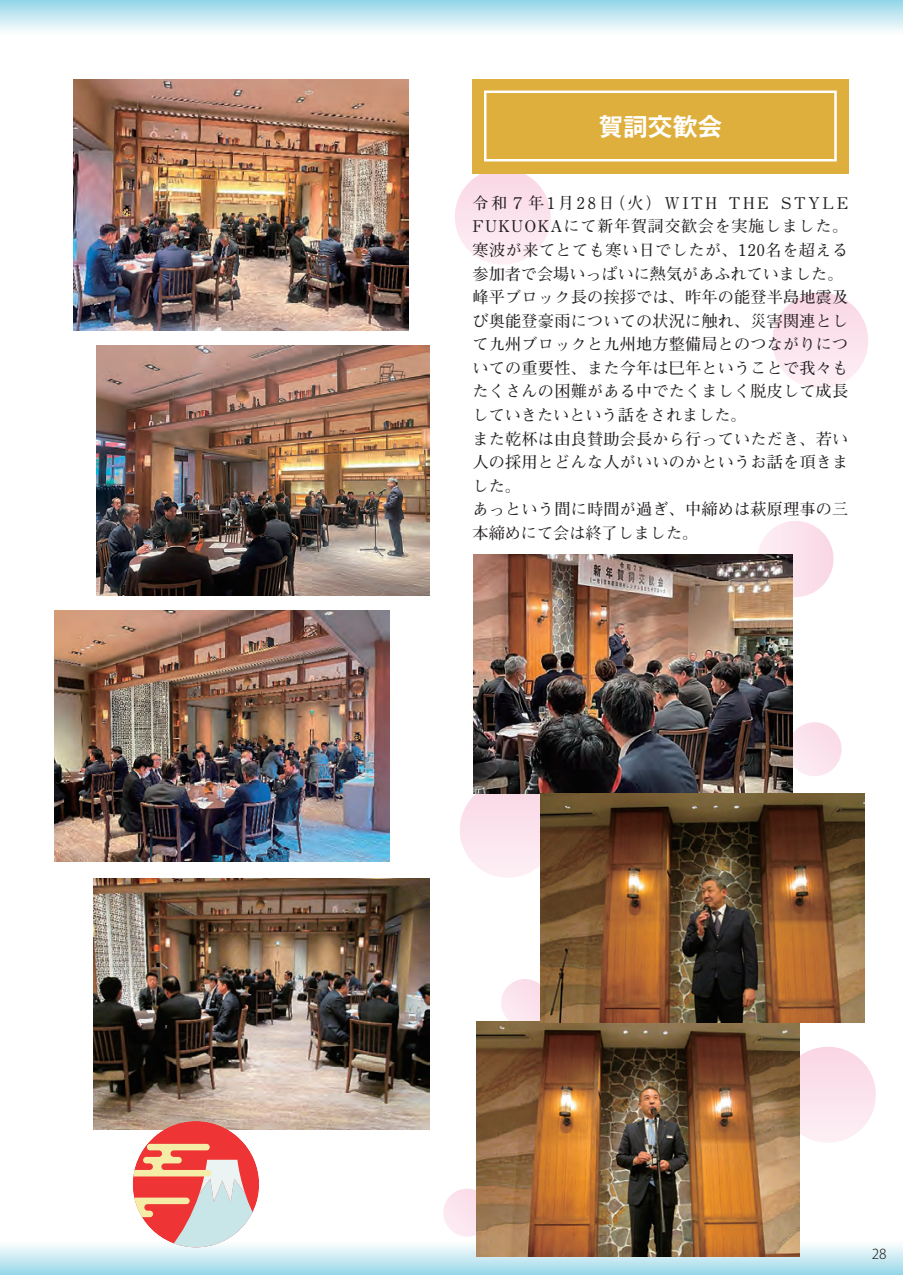
<style>
.page{position:relative;width:903px;height:1275px;background:#fff}
.page>*{position:absolute;margin:0;border:0;box-sizing:border-box;transform-origin:0 0}
.t1{font:700 24.85px "Gothic MB101 Pro De";color:#fff}
.t2{font:700 16.1px/23.6px "Futo Min A101 Pro";letter-spacing:.015em;color:#231f20}
.t3{font:300 13.65px "Koz Go Pro";color:#231f20}
</style>
<div class="page">
<div style="left:757px;top:521px;width:76px;height:76px;background:#fbe1ec;border-radius:38px"></div>
<div style="left:455px;top:169px;width:96px;height:96px;background:#fbe3ed;border-radius:48px"></div>
<div style="left:772px;top:293px;width:96px;height:96px;background:#fbe3ed;border-radius:48px"></div>
<div style="left:460px;top:782px;width:96px;height:96px;background:#fce4ee;border-radius:48px"></div>
<div style="left:780px;top:1047px;width:96px;height:96px;background:#fbe3ed;border-radius:48px"></div>
<div style="left:501px;top:979px;width:48px;height:48px;background:#fbe3ed;border-radius:24px"></div>
<div style="left:443px;top:1189px;width:48px;height:48px;background:#fce5ef;border-radius:24px"></div>
<div style="left:788px;top:722px;width:53px;height:54px;background:#fbe2ed;border-radius:27px"></div>
<svg style="left:0;top:0;width:903px;height:31px"></svg>
<svg style="left:0;top:1245px;width:903px;height:30px"></svg>
<img style="left:74px;top:79px;width:334px;height:251px">
<img style="left:94px;top:878px;width:336px;height:252px">
<img style="left:55px;top:610px;width:334px;height:251px">
<img style="left:473px;top:555px;width:319px;height:239px">
<img style="left:97px;top:346px;width:332px;height:249px">
<div style="left:133px;top:1121px;width:126px;height:126px;background:#ee3434;border-radius:50%"></div>
<svg style="left:133px;top:1144px;width:126px;height:103px"></svg>
<img style="left:476px;top:1022px;width:324px;height:234px">
<img style="left:541px;top:794px;width:323px;height:229px">
<div style="left:472px;top:79px;width:376px;height:95px;background:#dfaf3d"></div>
<div style="left:484px;top:91px;width:353px;height:70px;border:2px solid #fff"></div>
<h1 class="t1" style="left:598px;top:106px;width:126px">賀詞交歓会</h1>
<p class="t2" style="left:472px;top:189px;width:377px">令和７年1月28日（火）WITH THE STYLE<br>FUKUOKAにて新年賀詞交歓会を実施しました。寒波が来てとても寒い日でしたが、120名を超える参加者で会場いっぱいに熱気があふれていました。峰平ブロック長の挨拶では、昨年の能登半島地震及び奥能登豪雨についての状況に触れ、災害関連として九州ブロックと九州地方整備局とのつながりについての重要性、また今年は巳年ということで我々もたくさんの困難がある中でたくましく脱皮して成長していきたいという話をされました。<br>また乾杯は由良賛助会長から行っていただき、若い人の採用とどんな人がいいのかというお話を頂きました。<br>あっという間に時間が過ぎ、中締めは萩原理事の三本締めにて会は終了しました。</p>
<p class="t3" style="left:872px;top:1245px;width:16px">28</p>
</div>
